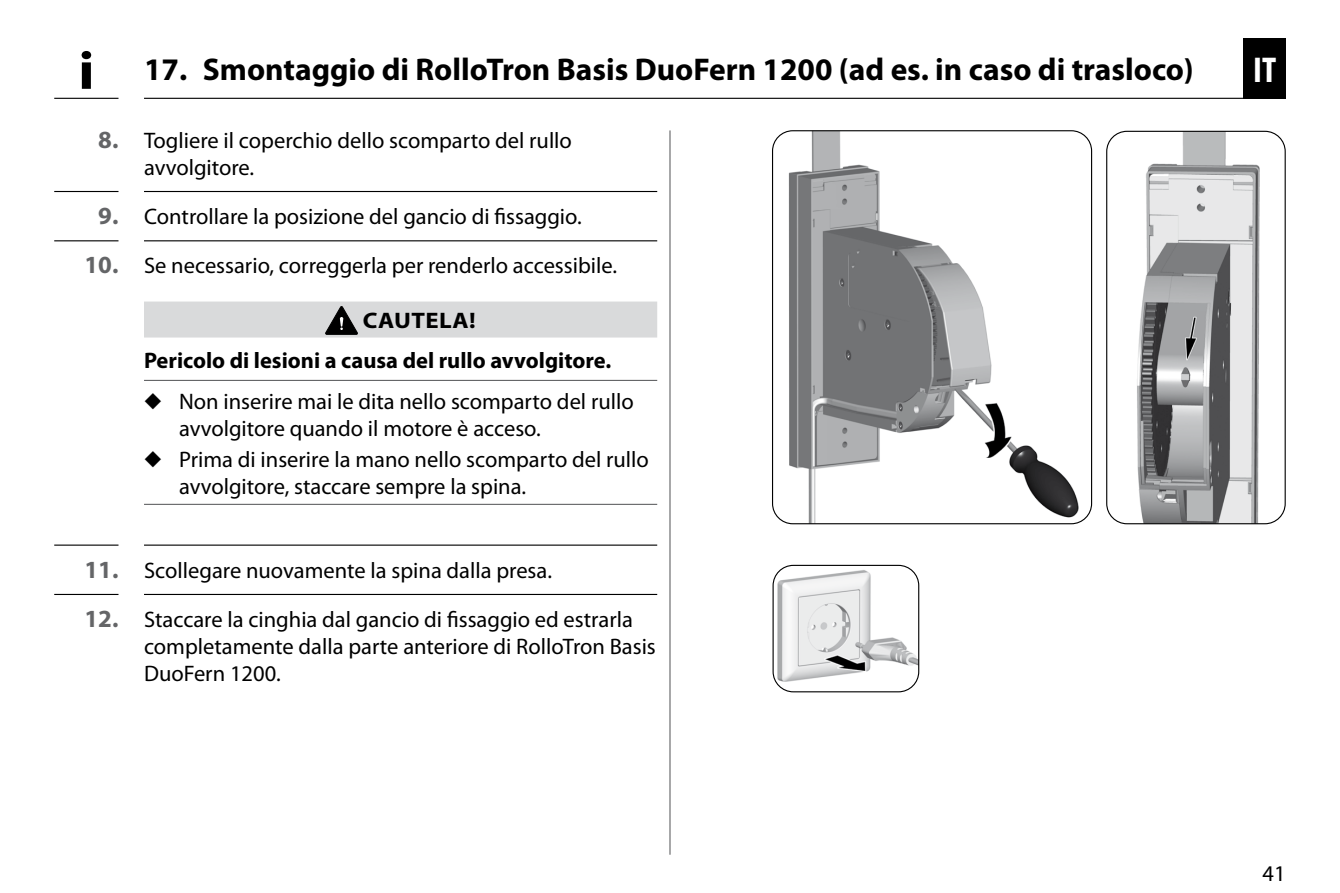
<style>
.page{position:relative;width:1340px;height:893px;background:#fff}
.page>*{position:absolute;margin:0;border:0;box-sizing:border-box;transform-origin:0 0}
.t1{font:700 54px "Myriad Pro";color:#000;scale:1.1 1}
.t2{font:700 condensed 36px "Myriad Pro";color:#fff}
.t3{font:700 31.5px "Myriad Pro";color:#000}
.t4{font:22.5px/27px "Myriad Pro";color:#000}
.t5{font:700 22.5px/40.5px "Myriad Pro";color:#000;scale:1.1 1}
.s1{font-weight:700;font-size:24.75px;color:#646567}
</style>
<div class="page">
<div style="left:1243px;top:38px;width:42px;height:61px;background:#000"></div>
<img style="left:775px;top:568px;width:143px;height:114px">
<div style="left:772px;top:565px;width:147px;height:127px;border:1px solid #000;border-radius:20px"></div>
<img style="left:782px;top:131px;width:299px;height:393px">
<div style="left:772px;top:130px;width:320px;height:394px;border:1px solid #000;border-radius:20px"></div>
<img style="left:1106px;top:131px;width:179px;height:393px">
<div style="left:1106px;top:131px;width:179px;height:393px;border:1px solid #000;border-radius:20px"></div>
<svg style="left:54px;top:191px;width:603px;height:1px"></svg>
<svg style="left:54px;top:240px;width:603px;height:1px"></svg>
<svg style="left:54px;top:98px;width:1189px;height:1px"></svg>
<div style="left:144px;top:302px;width:513px;height:36px;background:#d9dadb"></div>
<hr style="left:144px;top:380px;width:513px;height:1px;background:#646567">
<hr style="left:144px;top:504px;width:513px;height:1px;background:#646567">
<svg style="left:325px;top:306px;width:32px;height:28px"></svg>
<svg style="left:54px;top:545px;width:603px;height:1px"></svg>
<svg style="left:54px;top:594px;width:603px;height:1px"></svg>
<hr style="left:669px;top:130px;width:1px;height:725px;background:#646567">
<h1 class="t1" style="left:78px;top:40px;width:16px">i</h1>
<h3 class="t3" style="left:144px;top:52px;width:1051px">17. Smontaggio di RolloTron Basis DuoFern 1200 (ad es. in caso di trasloco)</h3>
<p class="t4" style="left:144px;top:127px;width:429px;text-indent:-46px"><span class="s1">8.</span> Togliere il coperchio dello scomparto del rullo avvolgitore.</p>
<p class="t4" style="left:98px;top:203px;width:485px"><span class="s1">9.</span> Controllare la posizione del gancio di fissaggio.</p>
<p class="t4" style="left:85px;top:253px;width:534px"><span class="s1">10.</span> Se necessario, correggerla per renderlo accessibile.</p>
<p class="t5" style="left:144px;top:300px;width:426px;text-indent:219px">CAUTELA!<br>Pericolo di lesioni a causa del rullo avvolgitore.</p>
<p class="t4" style="left:179px;top:388px;width:456px;text-indent:-35px">◆ Non inserire mai le dita nello scomparto del rullo avvolgitore quando il motore è acceso.</p>
<p class="t4" style="left:179px;top:446px;width:471px;text-indent:-35px">◆ Prima di inserire la mano nello scomparto del rullo avvolgitore, staccare sempre la spina.</p>
<p class="t4" style="left:85px;top:557px;width:469px"><span class="s1">11.</span> Scollegare nuovamente la spina dalla presa.</p>
<p class="t4" style="left:144px;top:606px;width:513px;text-indent:-59px"><span class="s1">12.</span> Staccare la cinghia dal gancio di fissaggio ed estrarla completamente dalla parte anteriore di RolloTron Basis<br>DuoFern 1200.</p>
<h2 class="t2" style="left:1253px;top:50px;width:25px">IT</h2>
<p class="t4" style="left:1262px;top:860px;width:25px">41</p>
</div>
